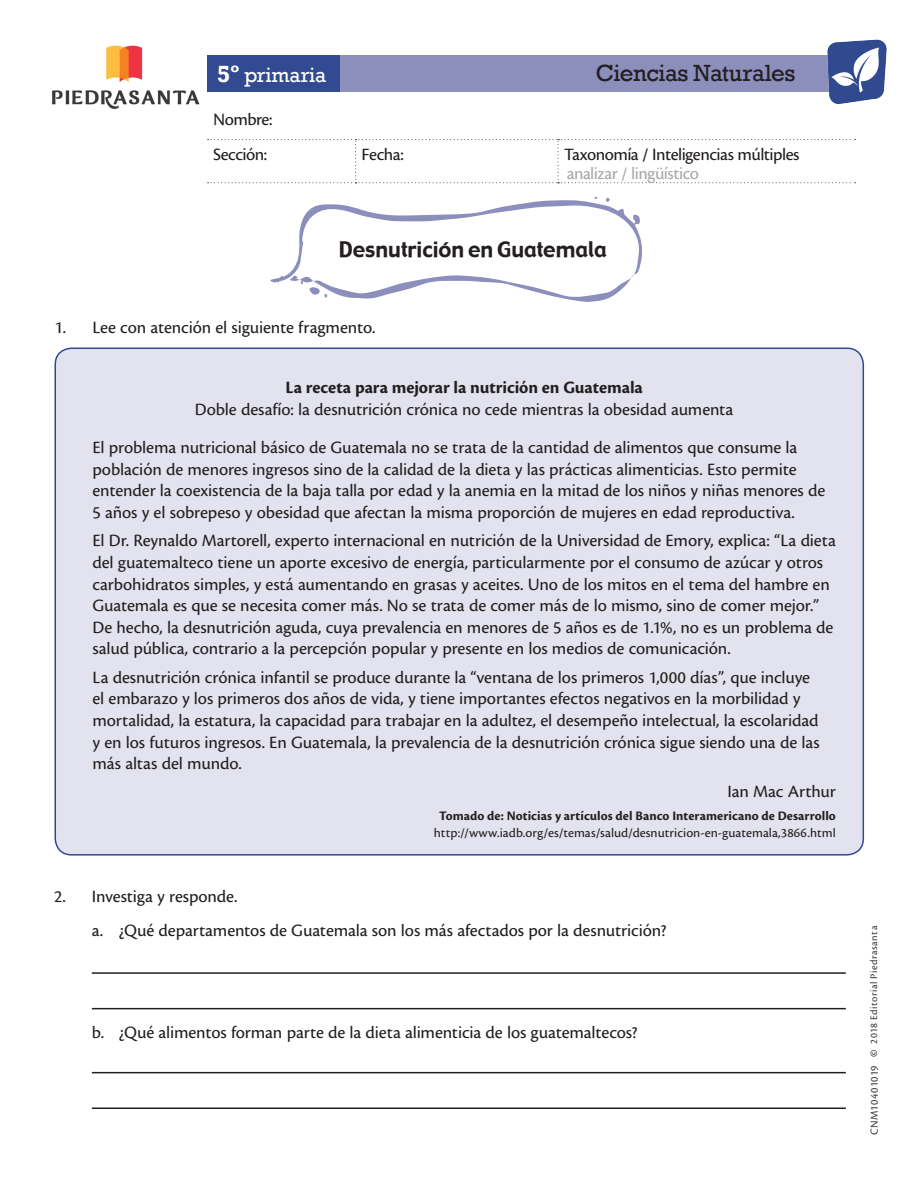
<style>
.page{position:relative;width:918px;height:1188px;background:#fff}
.page>*{position:absolute;margin:0;border:0;box-sizing:border-box;transform-origin:0 0}
.t1{font:24px "Rockwell";letter-spacing:-.015em;color:#231f20}
.Tit_1y2{font:21px "Gadget";color:#231f20}
.t2{font:21px "Rockwell";letter-spacing:-.005em;color:#fff}
.Curso_NG{font:18px/21.6px "Cronos Pro Capt";letter-spacing:-.01em;color:#231f20}
.Curso_NG-2{font:18px/34.7px "Cronos Pro Capt";letter-spacing:-.03em;color:#231f20}
.Curso_NG-3{font:700 18px "Cronos Pro";letter-spacing:-.005em;color:#231f20}
.Nombre_alumno{font:18px "Cronos Pro Capt";letter-spacing:-.03em;color:#a8a9ad}
.Curso_NG-4{font:13.5px "Cronos Pro Capt";letter-spacing:.005em;color:#231f20}
.Curso_NG-5{font:700 13.5px "Cronos Pro";letter-spacing:.005em;color:#231f20}
._2014_Editorial_Pie{font:11.25px "Cronos Pro Capt";letter-spacing:.025em;color:#3e3e3f}
.t3{font:10.5px "Cronos Pro Capt";letter-spacing:.04em;color:#3e3e3f}
.s1{font-weight:700;font-size:24px}
.s2{font-family:"Cronos Pro";font-weight:700}
</style>
<div class="page">
<svg style="left:207px;top:55px;width:617px;height:37px;background:#787fb2"></svg>
<svg style="left:208px;top:139px;width:648px;height:44px"></svg>
<img style="left:51px;top:45px;width:149px;height:64px">
<img style="left:824px;top:39px;width:63px;height:66px">
<hr style="left:92px;top:972px;width:754px;height:2px;background:#231f20">
<hr style="left:92px;top:1008px;width:754px;height:1px;background:#231f20">
<hr style="left:92px;top:1072px;width:754px;height:1px;background:#231f20">
<hr style="left:92px;top:1108px;width:754px;height:1px;background:#231f20">
<svg style="left:270px;top:197px;width:372px;height:105px"></svg>
<div style="left:55px;top:348px;width:808px;height:507px;background:#e2e3ee;border-radius:16px"></div>
<p class="t2" style="left:217px;top:63px;width:111px"><span class="s1">5º</span> primaria</p>
<p class="Curso_NG-2" style="left:213px;top:102px;width:61px">Nombre:<br>Sección:</p>
<h1 class="t1" style="left:596px;top:59px;width:201px">Ciencias Naturales</h1>
<p class="Curso_NG" style="left:362px;top:143px;width:44px">Fecha:</p>
<p class="Curso_NG-2" style="left:564px;top:137px;width:237px">Taxonomía / Inteligencias múltiples</p>
<p class="Nombre_alumno" style="left:567px;top:163px;width:134px">analizar / lingüístico</p>
<p class="Tit_1y2" style="left:339px;top:236px;width:269px">Desnutrición en Guatemala</p>
<p class="Curso_NG" style="left:55px;top:317px;width:322px">1. Lee con atención el siguiente fragmento.</p>
<p class="Curso_NG-3" style="left:285px;top:377px;width:359px">La receta para mejorar la nutrición en Guatemala</p>
<p class="Curso_NG" style="left:195px;top:398px;width:540px">Doble desafío: la desnutrición crónica no cede mientras la obesidad aumenta</p>
<p class="Curso_NG" style="left:92px;top:437px;width:734px">El problema nutricional básico de Guatemala no se trata de la cantidad de alimentos que consume la población de menores ingresos sino de la calidad de la dieta y las prácticas alimenticias. Esto permite entender la coexistencia de la baja talla por edad y la anemia en la mitad de los niños y niñas menores de 5 años y el sobrepeso y obesidad que afectan la misma proporción de mujeres en edad reproductiva.</p>
<p class="Curso_NG" style="left:92px;top:530px;width:745px">El Dr. Reynaldo Martorell, experto internacional en nutrición de la Universidad de Emory, explica: “La dieta del guatemalteco tiene un aporte excesivo de energía, particularmente por el consumo de azúcar y otros carbohidratos simples, y está aumentando en grasas y aceites. Uno de los mitos en el tema del hambre en Guatemala es que se necesita comer más. No se trata de comer más de lo mismo, sino de comer mejor.” De hecho, la desnutrición aguda, cuya prevalencia en menores de 5 años es de 1.1%, no es un problema de salud pública, contrario a la percepción popular y presente en los medios de comunicación.</p>
<p class="Curso_NG" style="left:92px;top:666px;width:729px">La desnutrición crónica infantil se produce durante la “ventana de los primeros 1,000 días”, que incluye el embarazo y los primeros dos años de vida, y tiene importantes efectos negativos en la morbilidad y mortalidad, la estatura, la capacidad para trabajar en la adultez, el desempeño intelectual, la escolaridad y en los futuros ingresos. En Guatemala, la prevalencia de la desnutrición crónica sigue siendo una de las más altas del mundo.</p>
<p class="Curso_NG" style="left:727px;top:781px;width:110px">Ian Mac Arthur</p>
<p class="Curso_NG-5" style="left:439px;top:808px;width:398px">Tomado de: Noticias y artículos del Banco Interamericano de Desarrollo</p>
<p class="Curso_NG-4" style="left:434px;top:825px;width:404px">http://www.iadb.org/es/temas/salud/desnutricion-en-guatemala,3866.html</p>
<p class="Curso_NG" style="left:54px;top:886px;width:185px">2. Investiga y responde.</p>
<p class="Curso_NG" style="left:92px;top:920px;width:576px">a. ¿Qué departamentos de Guatemala son los más afectados por la desnutrición?</p>
<p class="Curso_NG" style="left:92px;top:1022px;width:547px">b. ¿Qué alimentos forman parte de la dieta alimenticia de los guatemaltecos?</p>
<p class="t3" style="left:868px;top:1057px;width:132px;rotate:-90deg"><span class="s2">©</span> 2018 Editorial Piedrasanta</p>
<p class="_2014_Editorial_Pie" style="left:868px;top:1135px;width:71px;rotate:-90deg">CNM10401019</p>
</div>
